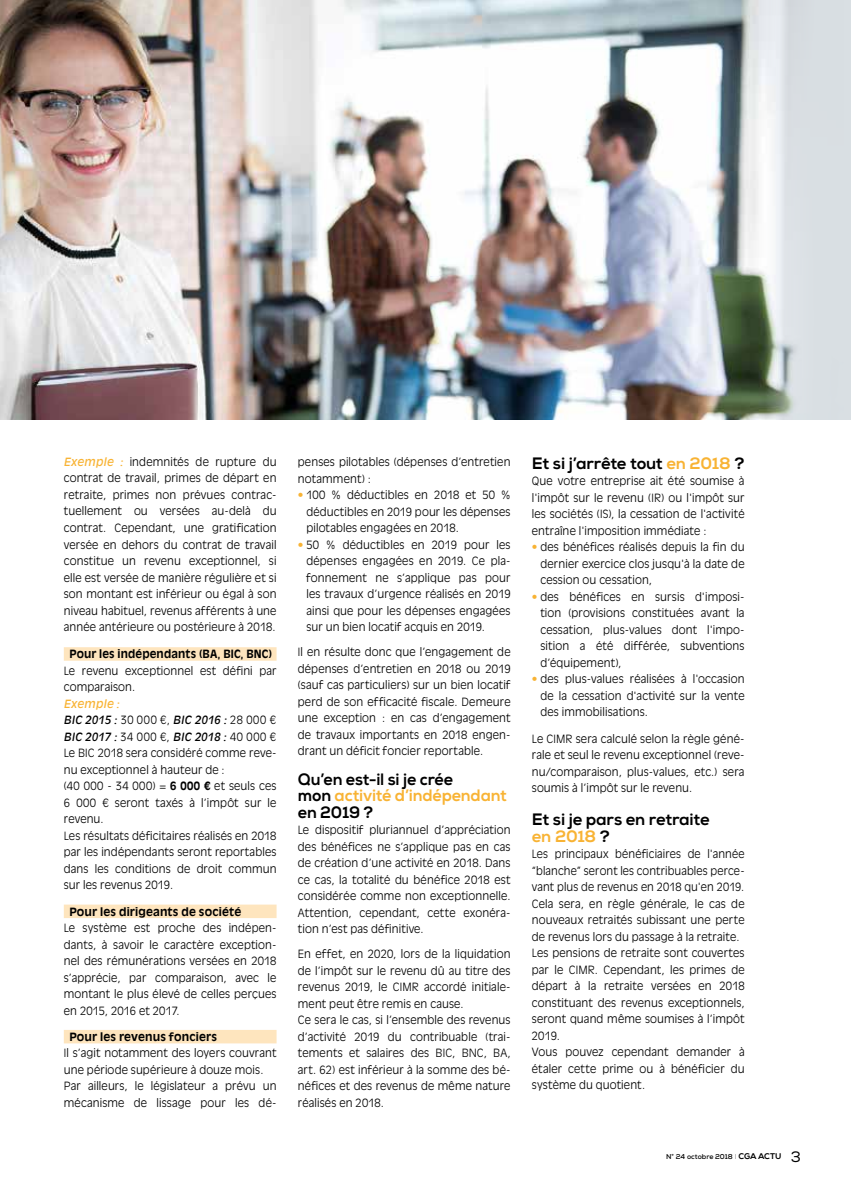
<style>
.page{position:relative;width:851px;height:1191px;background:#fff}
.page>*{position:absolute;margin:0;border:0;box-sizing:border-box;transform-origin:0 0}
.t1{font:16.5px/16.5px "Nexa X Bold";letter-spacing:-.01em;color:#000}
.t2{font:300 11.25px/16.5px "Antique Olive Std";letter-spacing:.015em;color:#000;text-align:justify}
.t3{font:700 11.25px "Antique Olive Std";letter-spacing:.01em;color:#000}
.t4{font:700 7.05px "Nexa";color:#000}
.s1{font-weight:400;font-style:italic;color:#f8b334}
.s2{font-weight:400;font-style:italic}
.s3{font-weight:700}
.s4{color:#f8b334}
.s5{font-weight:100}
.s6{font-family:"Nexa X Bold";font-weight:400;font-size:8.25px}
.s7{font-weight:400;font-size:15px}
</style>
<div class="page">
<div style="left:736px;top:0;width:114px;height:420px;background:#d9dfe3"></div>
<img style="left:0;top:0;width:794px;height:420px">
<div style="left:64px;top:647px;width:212px;height:13px;background:#fee5be"></div>
<div style="left:64px;top:904px;width:212px;height:14px;background:#fee5be"></div>
<div style="left:64px;top:1030px;width:212px;height:13px;background:#fee5be"></div>
<p class="t2" style="left:64px;top:454px;width:214px"><span class="s1">Exemple :</span> indemnités de rupture du contrat de travail, primes de départ en retraite, primes non prévues contrac&shy;tuellement ou versées au-delà du contrat. Cependant, une gratification versée en dehors du contrat de travail constitue un revenu exceptionnel, si elle est versée de manière régulière et si son montant est inférieur ou égal à son niveau habituel, revenus afférents à une année antérieure ou postérieure à 2018.</p>
<p class="t3" style="left:69px;top:647px;width:204px">Pour les indépendants (BA, BIC, BNC)</p>
<p class="t2" style="left:64px;top:662px;width:214px">Le revenu exceptionnel est défini par comparaison.</p>
<p class="t2" style="left:64px;top:695px;width:214px;text-align:left"><span class="s1">Exemple :<br></span><span class="s2">BIC 2015 :</span> 30 000 €, <span class="s2">BIC 2016 :</span> 28 000 €<br><span class="s2">BIC 2017 :</span> 34 000 €, <span class="s2">BIC 2018 :</span> 40 000 €<br>Le BIC 2018 sera considéré comme reve&shy;nu exceptionnel à hauteur de :<br>(40 000 - 34 000) = <span class="s3">6 000 €</span> et seuls ces<br>6 000 € seront taxés à l’impôt sur le revenu.<br>Les résultats déficitaires réalisés en 2018 par les indépendants seront reportables dans les conditions de droit commun sur les revenus 2019.</p>
<p class="t3" style="left:69px;top:904px;width:173px">Pour les dirigeants de société</p>
<p class="t2" style="left:64px;top:920px;width:214px">Le système est proche des indépen&shy;dants, à savoir le caractère exception&shy;nel des rémunérations versées en 2018 s’apprécie, par comparaison, avec le montant le plus élevé de celles perçues en 2015, 2016 et 2017.</p>
<p class="t3" style="left:69px;top:1030px;width:149px">Pour les revenus fonciers</p>
<p class="t2" style="left:64px;top:1045px;width:214px;text-align:left">Il s’agit notamment des loyers couvrant une période supérieure à douze mois.<br>Par ailleurs, le législateur a prévu un mécanisme de lissage pour les dé-</p>
<p class="t2" style="left:298px;top:454px;width:214px">penses pilotables (dépenses d’entretien notamment) :</p>
<p class="t2" style="left:306px;top:487px;width:206px;text-indent:-9px"><span class="s4">•</span> 100 % déductibles en 2018 et 50 % déductibles en 2019 pour les dépenses pilotables engagées en 2018.</p>
<p class="t2" style="left:306px;top:536px;width:206px;text-indent:-9px"><span class="s4">•</span> 50 % déductibles en 2019 pour les dépenses engagées en 2019. Ce pla&shy;fonnement ne s’applique pas pour les travaux d’urgence réalisés en 2019 ainsi que pour les dépenses engagées sur un bien locatif acquis en 2019.</p>
<p class="t2" style="left:298px;top:644px;width:214px">Il en résulte donc que l’engagement de dépenses d’entretien en 2018 ou 2019 (sauf cas particuliers) sur un bien locatif perd de son efficacité fiscale. Demeure une exception : en cas d’engagement de travaux importants en 2018 engen&shy;drant un déficit foncier reportable.</p>
<h1 class="t1" style="left:298px;top:771px;width:210px">Qu’en est-il si je crée<br>mon <span class="s4">activité d’indépendant </span>en 2019 ?</h1>
<p class="t2" style="left:298px;top:822px;width:214px">Le dispositif pluriannuel d’appréciation des bénéfices ne s’applique pas en cas de création d’une activité en 2018. Dans ce cas, la totalité du bénéfice 2018 est considérée comme non exceptionnelle.<br>Attention, cependant, cette exonéra&shy;tion n’est pas définitive.</p>
<p class="t2" style="left:298px;top:946px;width:214px;text-align:left">En effet, en 2020, lors de la liquidation de l’impôt sur le revenu dû au titre des revenus 2019, le CIMR accordé initiale&shy;ment peut être remis en cause.<br>Ce sera le cas, si l’ensemble des revenus d’activité 2019 du contribuable (trai&shy;tements et salaires des BIC, BNC, BA, art. 62) est inférieur à la somme des bé&shy;néfices et des revenus de même nature réalisés en 2018.</p>
<h1 class="t1" style="left:531px;top:455px;width:214px">Et si j’arrête tout <span class="s4">en 2018</span> ?</h1>
<p class="t2" style="left:531px;top:473px;width:214px">Que votre entreprise ait été soumise à l'impôt sur le revenu (IR) ou l'impôt sur les sociétés (IS), la cessation de l'activité entraîne l'imposition immédiate :</p>
<p class="t2" style="left:540px;top:539px;width:206px;text-indent:-9px"><span class="s4">•</span> des bénéfices réalisés depuis la fin du dernier exercice clos jusqu'à la date de cession ou cessation,</p>
<p class="t2" style="left:540px;top:588px;width:206px;text-indent:-9px"><span class="s4">•</span> des bénéfices en sursis d'imposi&shy;tion (provisions constituées avant la cessation, plus-values dont l'impo&shy;sition a été différée, subventions d’équipement),</p>
<p class="t2" style="left:540px;top:671px;width:206px;text-indent:-9px"><span class="s4">•</span> des plus-values réalisées à l'occasion de la cessation d'activité sur la vente des immobilisations.</p>
<p class="t2" style="left:531px;top:730px;width:214px">Le CIMR sera calculé selon la règle géné&shy;rale et seul le revenu exceptionnel (reve&shy;nu/comparaison, plus-values, etc.) sera soumis à l’impôt sur le revenu.</p>
<h1 class="t1" style="left:531px;top:811px;width:179px">Et si je pars en retraite <span class="s4">en 2018</span> ?</h1>
<p class="t2" style="left:531px;top:846px;width:214px;text-align:left">Les principaux bénéficiaires de l'année “blanche” seront les contribuables perce&shy;vant plus de revenus en 2018 qu'en 2019.<br>Cela sera, en règle générale, le cas de nouveaux retraités subissant une perte de revenus lors du passage à la retraite.<br>Les pensions de retraite sont couvertes par le CIMR. Cependant, les primes de départ à la retraite versées en 2018 constituant des revenus exceptionnels, seront quand même soumises à l’impôt 2019.<br>Vous pouvez cependant demander à étaler cette prime ou à bénéficier du système du quotient.</p>
<p class="t4" style="left:666px;top:1152px;width:136px">N° 24 octobre 2018 <span class="s5">I</span> <span class="s6">CGA ACTU</span> <span class="s7">3</span></p>
</div>
